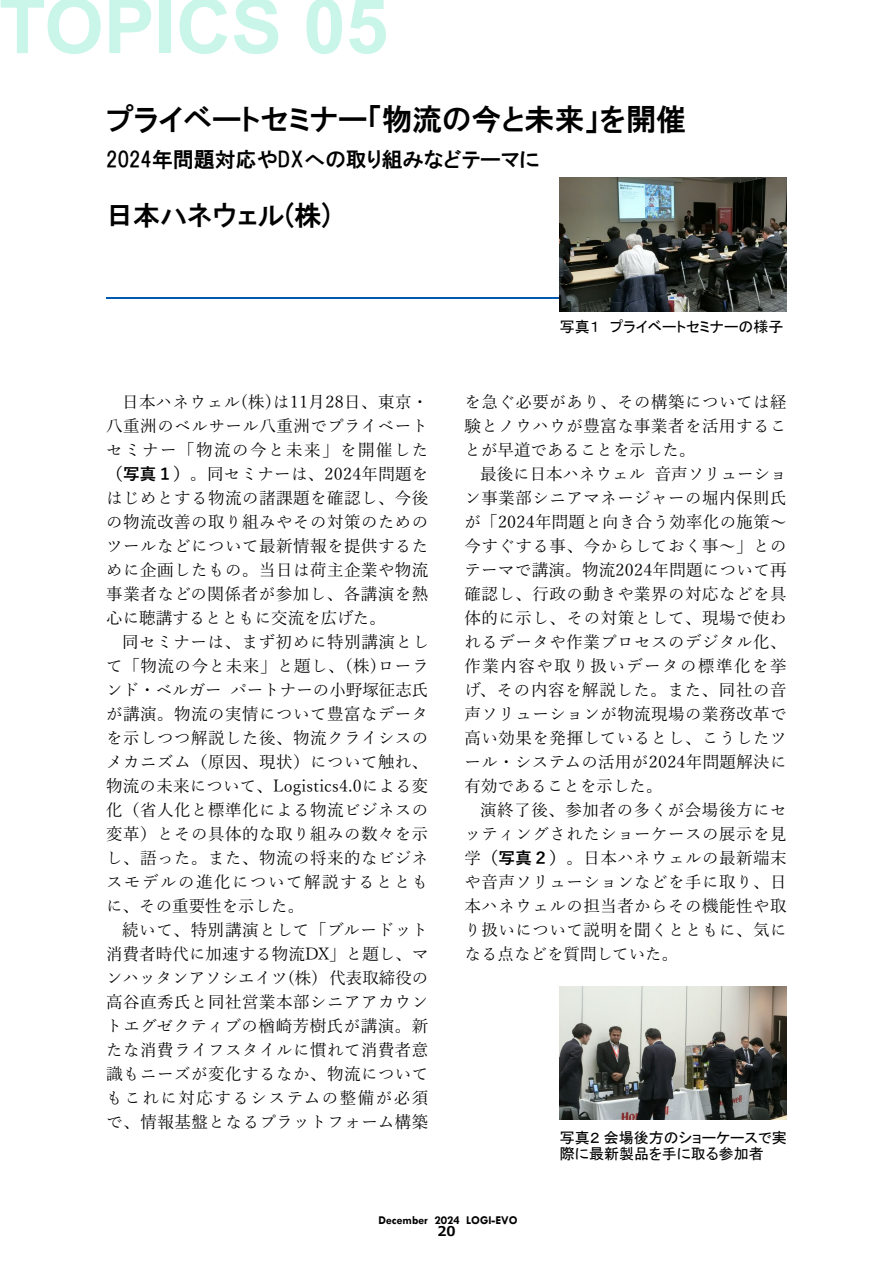
<style>
.page{position:relative;width:893px;height:1263px;background:#fff}
.page>*{position:absolute;margin:0;border:0;box-sizing:border-box;transform-origin:0 0}
.t1{font:700 76.35px "Arial";color:rgb(62 222 175/.28)}
.t2{font:30px "HGP Gothic E";color:#000}
.t3{font:27px "HGP Gothic E";color:#000}
.t4{font:21px "HGP Gothic E";color:#000}
.t5{font:16.5px/24px "Yu Mincho";letter-spacing:.03em;color:#000;text-align:justify}
.t6{font:15px/16.5px "MS P Gothic";color:#000}
.t7{font:700 13.5px "Meiryo";color:#000}
.t8{font:700 12px "Tw Cen";color:#000}
.s1{font-family:"Yu Gothic";font-weight:700}
</style>
<div class="page">
<img style="left:560px;top:986px;width:227px;height:133px">
<hr style="left:106px;top:297px;width:681px;height:2px;background:#0059ae">
<img style="left:560px;top:177px;width:227px;height:134px">
<h1 class="t1" style="left:-1px;top:-2px;width:391px">TOPICS 05</h1>
<h2 class="t2" style="left:106px;top:104px;width:581px">プライベートセミナー「物流の今と未来」を開催</h2>
<p class="t4" style="left:106px;top:148px;width:435px">2024年問題対応やDXへの取り組みなどテーマに</p>
<h3 class="t3" style="left:106px;top:202px;width:226px">日本ハネウェル(株)</h3>
<p class="t5" style="left:106px;top:390px;width:324px;text-indent:16px">日本ハネウェル(株)は11月28日、東京・八重洲のベルサール八重洲でプライベートセミナー「物流の今と未来」を開催した<span class="s1">（写真１）</span>。同セミナーは、2024年問題をはじめとする物流の諸課題を確認し、今後の物流改善の取り組みやその対策のためのツールなどについて最新情報を提供するために企画したもの。当日は荷主企業や物流事業者などの関係者が参加し、各講演を熱心に聴講するとともに交流を広げた。</p>
<p class="t5" style="left:106px;top:630px;width:324px;text-indent:16px">同セミナーは、まず初めに特別講演として「物流の今と未来」と題し、(株)ローランド・ベルガーパートナーの小野塚征志氏が講演。物流の実情について豊富なデータを示しつつ解説した後、物流クライシスのメカニズム（原因、現状）について触れ、物流の未来について、Logistics4.0による変化（省人化と標準化による物流ビジネスの変革）とその具体的な取り組みの数々を示し、語った。また、物流の将来的なビジネスモデルの進化について解説するとともに、その重要性を示した。</p>
<p class="t5" style="left:106px;top:918px;width:324px;text-indent:16px">続いて、特別講演として「ブルードット消費者時代に加速する物流DX」と題し、マンハッタンアソシエイツ(株) 代表取締役の高谷直秀氏と同社営業本部シニアアカウントエグゼクティブの楢崎芳樹氏が講演。新たな消費ライフスタイルに慣れて消費者意識もニーズが変化するなか、物流についてもこれに対応するシステムの整備が必須で、情報基盤となるプラットフォーム構築</p>
<p class="t6" style="left:560px;top:318px;width:225px">写真１ プライベートセミナーの様子</p>
<p class="t5" style="left:464px;top:390px;width:324px">を急ぐ必要があり、その構築については経験とノウハウが豊富な事業者を活用することが早道であることを示した。</p>
<p class="t5" style="left:464px;top:462px;width:324px;text-indent:16px">最後に日本ハネウェル音声ソリューション事業部シニアマネージャーの堀内保則氏が「2024年問題と向き合う効率化の施策〜今すぐする事、今からしておく事〜」とのテーマで講演。物流2024年問題について再確認し、行政の動きや業界の対応などを具体的に示し、その対策として、現場で使われるデータや作業プロセスのデジタル化、作業内容や取り扱いデータの標準化を挙げ、その内容を解説した。また、同社の音声ソリューションが物流現場の業務改革で高い効果を発揮しているとし、こうしたツール・システムの活用が2024年問題解決に有効であることを示した。</p>
<p class="t5" style="left:464px;top:798px;width:324px;text-indent:16px">演終了後、参加者の多くが会場後方にセッティングされたショーケースの展示を見学<span class="s1">（写真２）</span>。日本ハネウェルの最新端末や音声ソリューションなどを手に取り、日本ハネウェルの担当者からその機能性や取り扱いについて説明を聞くとともに、気になる点などを質問していた。</p>
<p class="t6" style="left:560px;top:1129px;width:228px">写真２会場後方のショーケースで実際に最新製品を手に取る参加者</p>
<p class="t8" style="left:379px;top:1215px;width:140px">December 2024 LOGI-EVO</p>
<p class="t7" style="left:437px;top:1224px;width:20px">20</p>
</div>
